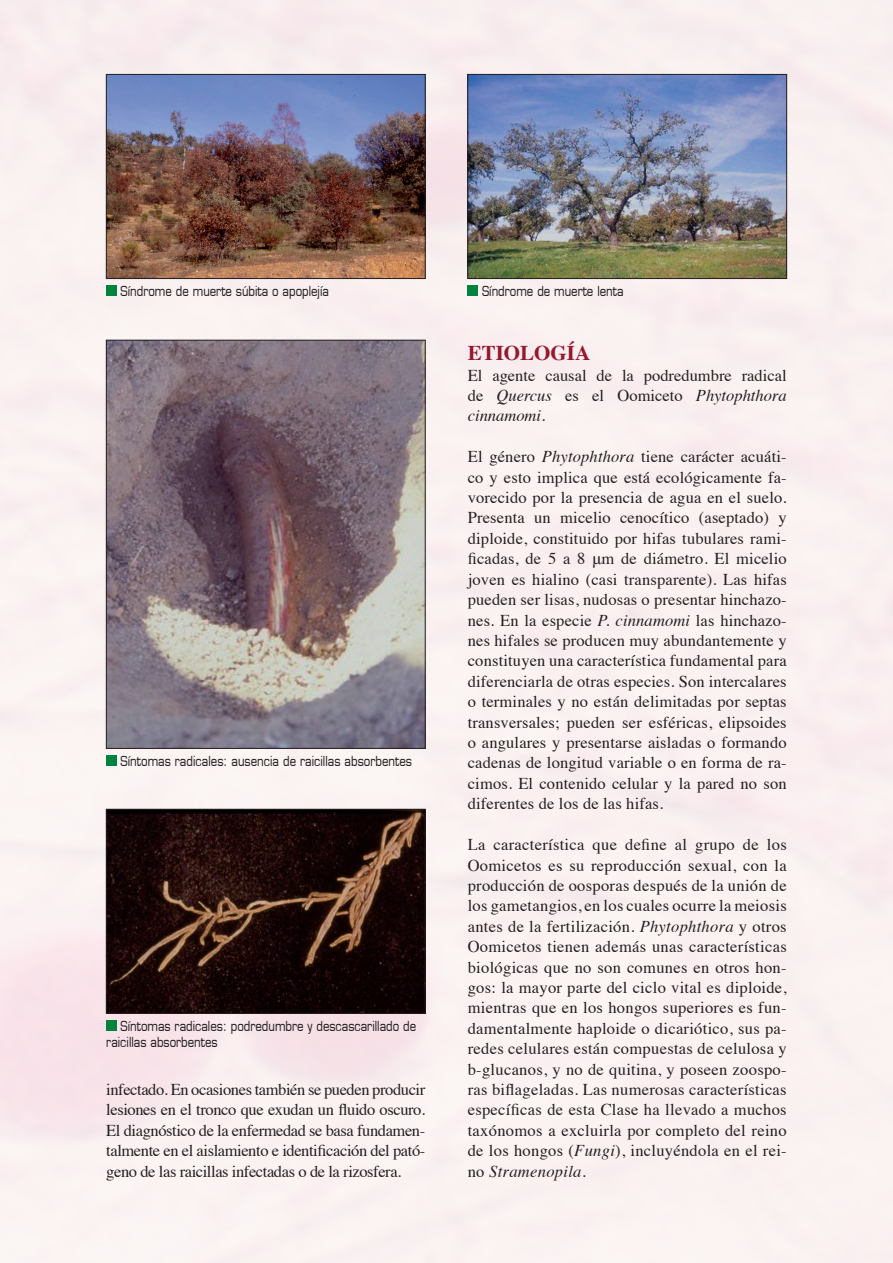
<style>
.page{position:relative;width:893px;height:1263px;background:#faf1f1}
.page>*{position:absolute;margin:0;border:0;box-sizing:border-box;transform-origin:0 0}
.t1{font:700 21px "Times";color:#94192f}
.t2{font:16.5px/20.4px "Times";letter-spacing:.01em;color:#231f20;text-align:justify}
.t3{font:13.5px/16.2px "Eurasia Normal";color:#231f20}
.s1{font-style:italic}
</style>
<div class="page">
<div style="left:106px;top:755px;width:11px;height:11px;background:#00843d"></div>
<img style="left:108px;top:342px;width:316px;height:405px">
<div style="left:106px;top:340px;width:320px;height:409px;border:1px solid #231f20"></div>
<div style="left:106px;top:286px;width:11px;height:10px;background:#00843d"></div>
<img style="left:108px;top:76px;width:316px;height:201px">
<div style="left:106px;top:74px;width:320px;height:205px;border:1px solid #231f20"></div>
<div style="left:106px;top:1020px;width:11px;height:11px;background:#00843d"></div>
<img style="left:108px;top:811px;width:316px;height:201px">
<div style="left:106px;top:809px;width:320px;height:205px;border:1px solid #231f20"></div>
<div style="left:468px;top:286px;width:10px;height:10px;background:#00843d"></div>
<img style="left:469px;top:76px;width:316px;height:201px">
<div style="left:467px;top:74px;width:320px;height:205px;border:1px solid #231f20"></div>
<p class="t3" style="left:121px;top:283px;width:210px">Síndrome de muerte súbita o apoplejía</p>
<p class="t3" style="left:121px;top:752px;width:293px">Síntomas radicales: ausencia de raicillas absorbentes</p>
<p class="t3" style="left:106px;top:1017px;width:311px;text-indent:14px">Síntomas radicales: podredumbre y descascarillado de raicillas absorbentes</p>
<p class="t2" style="left:106px;top:1078px;width:320px">infectado. En ocasiones también se pueden producir lesiones en el tronco que exudan un fluido oscuro.<br>El diagnóstico de la enfermedad se basa fundamen&shy;talmente en el aislamiento e identificación del pató&shy;geno de las raicillas infectadas o de la rizosfera.</p>
<p class="t3" style="left:482px;top:283px;width:143px">Síndrome de muerte lenta</p>
<p class="t1" style="left:468px;top:333px;width:124px">ETIOLOGÍA</p>
<p class="t2" style="left:468px;top:363px;width:320px">El agente causal de la podredumbre radical de <span class="s1">Quercus</span> es el Oomiceto <span class="s1">Phytophthora cinnamomi</span>.</p>
<p class="t2" style="left:468px;top:445px;width:320px">El género <span class="s1">Phytophthora</span> tiene carácter acuáti&shy;co y esto implica que está ecológicamente fa&shy;vorecido por la presencia de agua en el suelo.<br>Presenta un micelio cenocítico (aseptado) y diploide, constituido por hifas tubulares rami&shy;ficadas, de 5 a 8 μm de diámetro. El micelio joven es hialino (casi transparente). Las hifas pueden ser lisas, nudosas o presentar hinchazo&shy;nes. En la especie <span class="s1">P. cinnamomi</span> las hinchazo&shy;nes hifales se producen muy abundantemente y constituyen una característica fundamental para diferenciarla de otras especies. Son intercalares o terminales y no están delimitadas por septas transversales; pueden ser esféricas, elipsoides o angulares y presentarse aisladas o formando cadenas de longitud variable o en forma de ra&shy;cimos. El contenido celular y la pared no son diferentes de los de las hifas.</p>
<p class="t2" style="left:468px;top:833px;width:320px">La característica que define al grupo de los Oomicetos es su reproducción sexual, con la producción de oosporas después de la unión de los gametangios, en los cuales ocurre la meiosis antes de la fertilización. <span class="s1">Phytophthora</span> y otros Oomicetos tienen además unas características biológicas que no son comunes en otros hon&shy;gos: la mayor parte del ciclo vital es diploide, mientras que en los hongos superiores es fun&shy;damentalmente haploide o dicariótico, sus pa&shy;redes celulares están compuestas de celulosa y b-glucanos, y no de quitina, y poseen zoospo&shy;ras biflageladas. Las numerosas características específicas de esta Clase ha llevado a muchos taxónomos a excluirla por completo del reino de los hongos (<span class="s1">Fungi</span>), incluyéndola en el rei&shy;no <span class="s1">Stramenopila</span>.</p>
</div>
